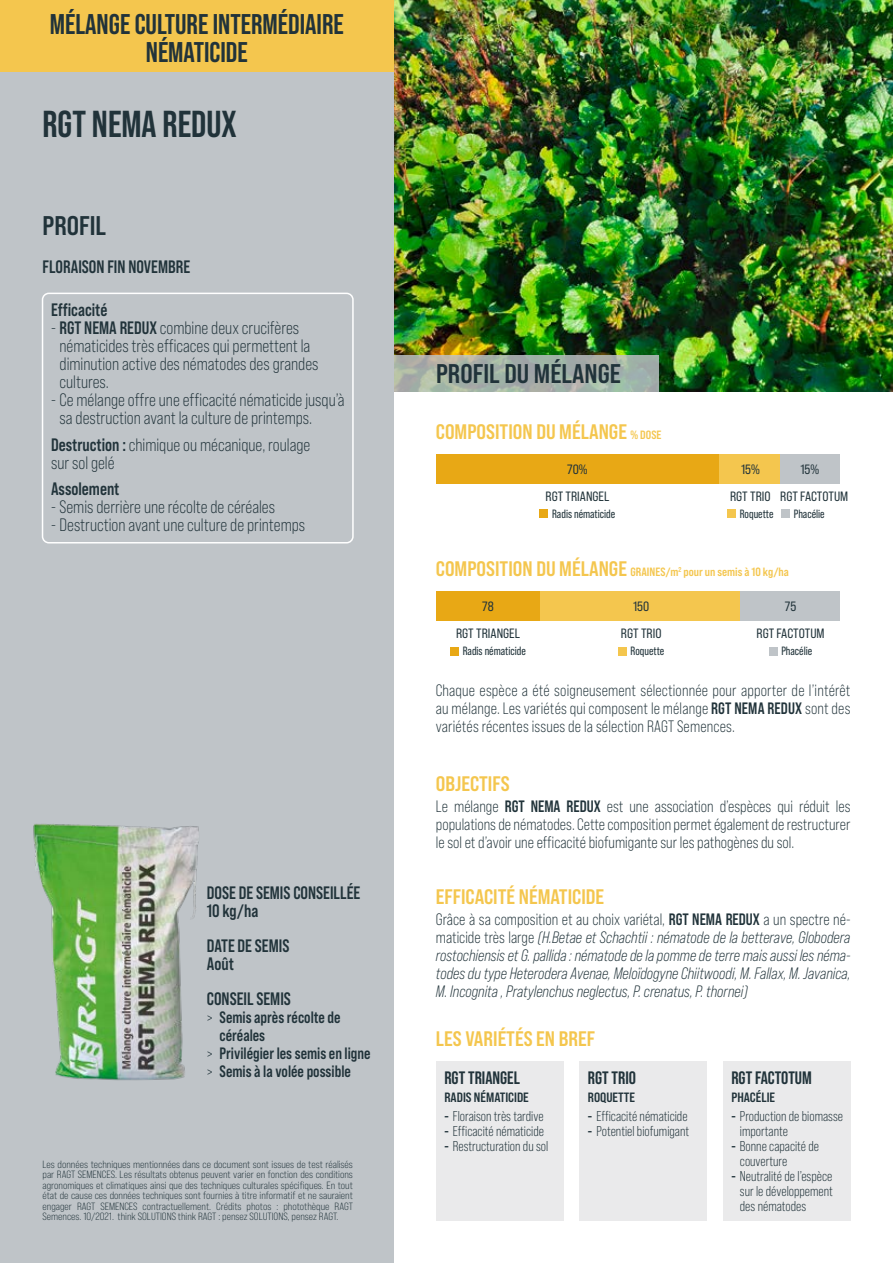
<style>
.page{position:relative;width:893px;height:1263px;background:#fff}
.page>*{position:absolute;margin:0;border:0;box-sizing:border-box;transform-origin:0 0}
.t1{font:700 37.5px "Bebas Neue Pro";color:#21333a}
.t2{font:700 28.5px/28.5px "Bebas Neue Pro";color:#21333a;text-align:center}
.t3{font:27px "Bebas Neue Pro Sm E Bd";color:#21333a}
.t4{font:21px "Bebas Neue Pro Sm E Bd";color:#f4c64e}
.t5{font:18px/18px "Bebas Neue Pro Sm E Bk";color:#21333a;scale:.92 1}
.t6{font:18px/18px "Bebas Neue Pro Sm E Bd";color:#21333a;scale:.92 1}
.t7{font:700 18px "Bebas Neue Pro";color:#21333a}
.t8{font:16.5px/18px "Bebas Neue Pro Sm E Bk";color:#21333a;text-align:justify;scale:.92 1}
.t9{font:16.5px/18px "Bebas Neue Pro Sm E Bk It";color:#21333a;text-align:justify;scale:.92 1}
.t10{font:16.5px "Bebas Neue Pro Sm E Bd";color:#21333a;scale:.92 1}
.t11{font:14.25px/15px "Bebas Neue Pro";color:#21333a}
.t12{font:13.5px "Bebas Neue Pro Sm E Rg";color:#21333a}
.t13{font:13.5px "Bebas Neue Pro Sm E Bd";color:#21333a}
.t14{font:12px "Bebas Neue Pro";color:#21333a}
.t15{font:12px "Bebas Neue Pro Sm E Bd";color:#f4c64e}
.t16{font:10.5px/10.5px "Bebas Neue Pro Sm E Bk";color:#21333a;text-align:justify}
.s1{font-family:"Bebas Neue Pro Sm E Bd"}
.s2{font-family:"Bebas Neue Pro"}
.s3{font-size:12px}
.s4{font-size:21px}
.s5{font-family:"Bebas Neue Pro Sm E Bk"}
</style>
<div class="page">
<img style="left:394px;top:0;width:499px;height:392px">
<svg style="left:394px;top:356px;width:265px;height:36px;background:#a5b0a7"></svg>
<div style="left:0;top:0;width:394px;height:73px;background:#f4c64e"></div>
<div style="left:0;top:73px;width:394px;height:1190px;background:#bfc4c8"></div>
<div style="left:779px;top:454px;width:61px;height:30px;background:#bfc4c8"></div>
<div style="left:719px;top:454px;width:60px;height:30px;background:#f4c64e"></div>
<div style="left:436px;top:454px;width:283px;height:30px;background:#e8a815"></div>
<img style="left:33px;top:823px;width:166px;height:258px">
<div style="left:42px;top:293px;width:312px;height:250px;border:2px solid #fff;border-radius:6px"></div>
<div style="left:540px;top:510px;width:8px;height:8px;background:#e8a815"></div>
<div style="left:727px;top:510px;width:9px;height:8px;background:#f4c64e"></div>
<div style="left:781px;top:510px;width:9px;height:8px;background:#bfc4c8"></div>
<div style="left:740px;top:591px;width:100px;height:30px;background:#bfc4c8"></div>
<div style="left:540px;top:591px;width:200px;height:30px;background:#f4c64e"></div>
<div style="left:436px;top:591px;width:104px;height:30px;background:#e8a815"></div>
<div style="left:450px;top:647px;width:9px;height:8px;background:#e8a815"></div>
<div style="left:618px;top:647px;width:9px;height:8px;background:#f4c64e"></div>
<div style="left:769px;top:647px;width:8px;height:8px;background:#bfc4c8"></div>
<div style="left:723px;top:1061px;width:127px;height:160px;background:#eaeaeb"></div>
<div style="left:579px;top:1061px;width:128px;height:160px;background:#eaeaeb"></div>
<div style="left:436px;top:1061px;width:127px;height:160px;background:#eaeaeb"></div>
<h2 class="t2" style="left:50px;top:9px;width:295px">MÉLANGE CULTURE INTERMÉDIAIRE<br>NÉMATICIDE</h2>
<h1 class="t1" style="left:43px;top:103px;width:196px">RGT NEMA REDUX</h1>
<h3 class="t3" style="left:43px;top:210px;width:65px">PROFIL</h3>
<p class="t6" style="left:43px;top:258px;width:162px">FLORAISON FIN NOVEMBRE</p>
<p class="t6" style="left:51px;top:301px;width:63px">Efficacité</p>
<p class="t5" style="left:60px;top:319px;width:283px;text-indent:-9px">- <span class="s1">RGT NEMA REDUX</span> combine deux crucifères nématicides très efficaces qui permettent la diminution active des nématodes des grandes cultures.</p>
<p class="t5" style="left:60px;top:391px;width:311px;text-indent:-9px">- Ce mélange offre une efficacité nématicide jusqu’à sa destruction avant la culture de printemps.</p>
<p class="t5" style="left:51px;top:435px;width:283px"><span class="s1">Destruction :</span> chimique ou mécanique, roulage sur sol gelé</p>
<p class="t6" style="left:51px;top:480px;width:76px">Assolement</p>
<p class="t5" style="left:51px;top:498px;width:245px">- Semis derrière une récolte de céréales</p>
<p class="t5" style="left:51px;top:516px;width:278px">- Destruction avant une culture de printemps</p>
<p class="t6" style="left:207px;top:883px;width:168px">DOSE DE SEMIS CONSEILLÉE<br>10 kg/ha</p>
<p class="t6" style="left:207px;top:936px;width:91px">DATE DE SEMIS<br>Août</p>
<p class="t6" style="left:207px;top:989px;width:93px">CONSEIL SEMIS</p>
<p class="t10" style="left:207px;top:1007px;width:147px"><span class="s2">&gt;</span> Semis après récolte de</p>
<p class="t10" style="left:220px;top:1025px;width:51px">céréales</p>
<p class="t10" style="left:207px;top:1043px;width:180px"><span class="s2">&gt;</span> Privilégier les semis en ligne</p>
<p class="t10" style="left:207px;top:1061px;width:158px"><span class="s2">&gt;</span> Semis à la volée possible</p>
<p class="t16" style="left:43px;top:1159px;width:312px">Les données techniques mentionnées dans ce document sont issues de test réalisés par RAGT SEMENCES. Les résultats obtenus peuvent varier en fonction des conditions agronomiques et climatiques ainsi que des techniques culturales spécifiques. En tout état de cause ces données techniques sont fournies à titre informatif et ne sauraient engager RAGT SEMENCES contractuellement. Crédits photos : photothèque RAGT Semences. 10/2021. think SOLUTIONS think RAGT : pensez SOLUTIONS, pensez RAGT.</p>
<h3 class="t3" style="left:436px;top:358px;width:186px">PROFIL DU MÉLANGE</h3>
<p class="t4" style="left:436px;top:419px;width:227px">COMPOSITION DU MÉLANGE <span class="s3">% DOSE</span></p>
<p class="t12" style="left:567px;top:461px;width:22px">70%</p>
<p class="t12" style="left:741px;top:461px;width:20px">15%</p>
<p class="t12" style="left:800px;top:461px;width:20px">15%</p>
<p class="t12" style="left:545px;top:488px;width:65px">RGT TRIANGEL</p>
<p class="t12" style="left:730px;top:488px;width:120px">RGT TRIO RGT FACTOTUM</p>
<p class="t14" style="left:552px;top:507px;width:65px">Radis nématicide</p>
<p class="t14" style="left:740px;top:507px;width:35px">Roquette</p>
<p class="t14" style="left:794px;top:507px;width:32px">Phacélie</p>
<p class="t15" style="left:436px;top:565px;width:355px"><span class="s4">COMPOSITION DU MÉLANGE</span> GRAINES/m<sup>2</sup> pour un semis à 10 kg/ha</p>
<p class="t12" style="left:482px;top:598px;width:13px">78</p>
<p class="t12" style="left:633px;top:598px;width:18px">150</p>
<p class="t12" style="left:785px;top:598px;width:13px">75</p>
<p class="t12" style="left:456px;top:625px;width:65px">RGT TRIANGEL</p>
<p class="t12" style="left:621px;top:625px;width:42px">RGT TRIO</p>
<p class="t12" style="left:757px;top:625px;width:70px">RGT FACTOTUM</p>
<p class="t14" style="left:463px;top:644px;width:65px">Radis nématicide</p>
<p class="t14" style="left:631px;top:644px;width:35px">Roquette</p>
<p class="t14" style="left:781px;top:644px;width:32px">Phacélie</p>
<p class="t8" style="left:436px;top:681px;width:452px">Chaque espèce a été soigneusement sélectionnée pour apporter de l’intérêt au mélange. Les variétés qui composent le mélange <span class="s1">RGT NEMA REDUX</span> sont des variétés récentes issues de la sélection RAGT Semences.</p>
<p class="t4" style="left:436px;top:771px;width:75px">OBJECTIFS</p>
<p class="t8" style="left:436px;top:797px;width:452px">Le mélange <span class="s1">RGT NEMA REDUX</span> est une association d’espèces qui réduit les populations de nématodes. Cette composition permet également de restructurer le sol et d’avoir une efficacité biofumigante sur les pathogènes du sol.</p>
<p class="t4" style="left:436px;top:884px;width:170px">EFFICACITÉ NÉMATICIDE</p>
<p class="t8" style="left:436px;top:910px;width:452px">Grâce à sa composition et au choix variétal, <span class="s1">RGT NEMA REDUX</span> a un spectre né-</p>
<p class="t9" style="left:436px;top:928px;width:452px"><span class="s5">maticide très large</span> (H.Betae et Schachtii : nématode de la betterave, Globodera rostochiensis et G. pallida : nématode de la pomme de terre mais aussi les néma&shy;todes du type Heterodera Avenae, Meloïdogyne Chiitwoodi, M. Fallax, M. Javanica, M. Incognita , Pratylenchus neglectus, P. crenatus, P. thornei)</p>
<p class="t4" style="left:436px;top:1026px;width:161px">LES VARIÉTÉS EN BREF</p>
<p class="t7" style="left:444px;top:1067px;width:77px">RGT TRIANGEL</p>
<p class="t13" style="left:444px;top:1089px;width:86px">RADIS NÉMATICIDE</p>
<p class="t11" style="left:444px;top:1108px;width:101px"><span class="s1">-</span> Floraison très tardive</p>
<p class="t11" style="left:444px;top:1123px;width:101px"><span class="s1">-</span> Efficacité nématicide</p>
<p class="t11" style="left:444px;top:1138px;width:105px"><span class="s1">-</span> Restructuration du sol</p>
<p class="t7" style="left:588px;top:1067px;width:50px">RGT TRIO</p>
<p class="t13" style="left:588px;top:1089px;width:49px">ROQUETTE</p>
<p class="t11" style="left:588px;top:1108px;width:101px"><span class="s1">-</span> Efficacité nématicide</p>
<p class="t11" style="left:588px;top:1123px;width:103px"><span class="s1">-</span> Potentiel biofumigant</p>
<p class="t7" style="left:731px;top:1067px;width:82px">RGT FACTOTUM</p>
<p class="t13" style="left:731px;top:1089px;width:45px">PHACÉLIE</p>
<p class="t11" style="left:740px;top:1108px;width:105px;text-indent:-9px"><span class="s1">-</span> Production de biomasse importante</p>
<p class="t11" style="left:740px;top:1138px;width:81px;text-indent:-9px"><span class="s1">-</span> Bonne capacité de couverture</p>
<p class="t11" style="left:740px;top:1168px;width:94px;text-align:justify;text-indent:-9px"><span class="s1">-</span> Neutralité de l’espèce sur le développement des nématodes</p>
</div>
